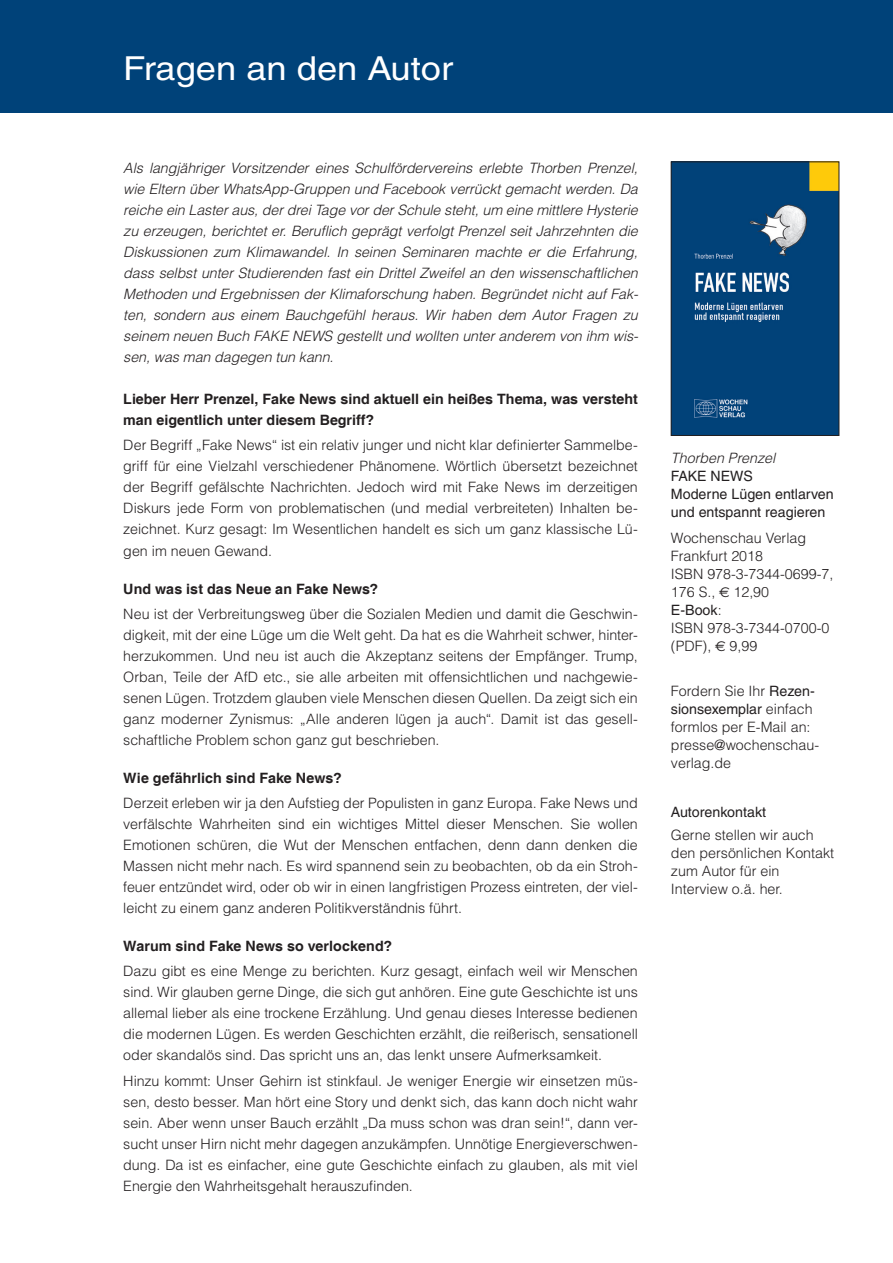
<style>
.page{position:relative;width:893px;height:1263px;background:#fff}
.page>*{position:absolute;margin:0;border:0;box-sizing:border-box;transform-origin:0 0}
.t1{font:33px "Helvetica";color:#fff;scale:1.1 1}
.t2{font:300 14.25px/21px "Helvetica";color:#231f20;text-align:justify}
.t3{font:italic 300 14.25px/21px "Helvetica";letter-spacing:-.005em;color:#231f20;text-align:justify}
.t4{font:700 14.25px/21px "Helvetica";color:#231f20}
.t5{font:14.25px/18px "Helvetica";color:#231f20}
.s1{font-family:"Euro Sans";font-weight:400}
.s2{font-weight:400}
</style>
<div class="page">
<div style="left:0;top:0;width:893px;height:113px;background:#004279"></div>
<img style="left:673px;top:164px;width:164px;height:270px">
<div style="left:671px;top:162px;width:168px;height:274px;border:1px solid #231f20"></div>
<h1 class="t1" style="left:123px;top:49px;width:301px">Fragen an den Autor</h1>
<p class="t3" style="left:123px;top:157px;width:516px">Als langjähriger Vorsitzender eines Schulfördervereins erlebte Thorben Prenzel, wie Eltern über WhatsApp-Gruppen und Facebook verrückt gemacht werden. Da reiche ein Laster aus, der drei Tage vor der Schule steht, um eine mittlere Hysterie zu erzeugen, berichtet er. Beruflich geprägt verfolgt Prenzel seit Jahrzehnten die Diskussionen zum Klimawandel. In seinen Seminaren machte er die Erfahrung, dass selbst unter Studierenden fast ein Drittel Zweifel an den wissenschaftlichen Methoden und Ergebnissen der Klimaforschung haben. Begründet nicht auf Fak&shy;ten, sondern aus einem Bauchgefühl heraus. Wir haben dem Autor Fragen zu seinem neuen Buch FAKE NEWS gestellt und wollten unter anderem von ihm wis&shy;sen, was man dagegen tun kann.</p>
<p class="t4" style="left:123px;top:389px;width:516px">Lieber Herr Prenzel, Fake News sind aktuell ein heißes Thema, was versteht man eigentlich unter diesem Begriff?</p>
<p class="t2" style="left:123px;top:434px;width:516px">Der Begriff „Fake News“ ist ein relativ junger und nicht klar definierter Sammelbe&shy;griff für eine Vielzahl verschiedener Phänomene. Wörtlich übersetzt bezeichnet der Begriff gefälschte Nachrichten. Jedoch wird mit Fake News im derzeitigen Diskurs jede Form von problematischen (und medial verbreiteten) Inhalten be&shy;zeichnet. Kurz gesagt: Im Wesentlichen handelt es sich um ganz klassische Lü&shy;gen im neuen Gewand.</p>
<p class="t4" style="left:123px;top:579px;width:256px">Und was ist das Neue an Fake News?</p>
<p class="t2" style="left:123px;top:603px;width:516px">Neu ist der Verbreitungsweg über die Sozialen Medien und damit die Geschwin&shy;digkeit, mit der eine Lüge um die Welt geht. Da hat es die Wahrheit schwer, hinter&shy;herzukommen. Und neu ist auch die Akzeptanz seitens der Empfänger. Trump, Orban, Teile der AfD etc., sie alle arbeiten mit offensichtlichen und nachgewie&shy;senen Lügen. Trotzdem glauben viele Menschen diesen Quellen. Da zeigt sich ein ganz moderner Zynismus: „Alle anderen lügen ja auch“. Damit ist das gesell&shy;schaftliche Problem schon ganz gut beschrieben.</p>
<p class="t4" style="left:123px;top:768px;width:220px">Wie gefährlich sind Fake News?</p>
<p class="t2" style="left:123px;top:792px;width:516px">Derzeit erleben wir ja den Aufstieg der Populisten in ganz Europa. Fake News und verfälschte Wahrheiten sind ein wichtiges Mittel dieser Menschen. Sie wollen Emotionen schüren, die Wut der Menschen entfachen, denn dann denken die Massen nicht mehr nach. Es wird spannend sein zu beobachten, ob da ein Stroh&shy;feuer entzündet wird, oder ob wir in einen langfristigen Prozess eintreten, der viel&shy;leicht zu einem ganz anderen Politikverständnis führt.</p>
<p class="t4" style="left:123px;top:936px;width:270px">Warum sind Fake News so verlockend?</p>
<p class="t2" style="left:123px;top:960px;width:516px">Dazu gibt es eine Menge zu berichten. Kurz gesagt, einfach weil wir Menschen sind. Wir glauben gerne Dinge, die sich gut anhören. Eine gute Geschichte ist uns allemal lieber als eine trockene Erzählung. Und genau dieses Interesse bedienen die modernen Lügen. Es werden Geschichten erzählt, die reißerisch, sensationell oder skandalös sind. Das spricht uns an, das lenkt unsere Aufmerksamkeit.</p>
<p class="t2" style="left:123px;top:1070px;width:516px">Hinzu kommt: Unser Gehirn ist stinkfaul. Je weniger Energie wir einsetzen müs&shy;sen, desto besser. Man hört eine Story und denkt sich, das kann doch nicht wahr sein. Aber wenn unser Bauch erzählt „Da muss schon was dran sein!“, dann ver&shy;sucht unser Hirn nicht mehr dagegen anzukämpfen. Unnötige Energieverschwen&shy;dung. Da ist es einfacher, eine gute Geschichte einfach zu glauben, als mit viel Energie den Wahrheitsgehalt herauszufinden.</p>
<p class="t3" style="left:671px;top:447px;width:106px">Thorben Prenzel</p>
<p class="t5" style="left:671px;top:467px;width:164px">FAKE NEWS<br>Moderne Lügen entlarven und entspannt reagieren</p>
<p class="t2" style="left:671px;top:529px;width:164px;line-height:18px;text-align:left">Wochenschau Verlag<br>Frankfurt 2018<br>ISBN 978-3-7344-0699-7,<br>176 S., <span class="s1">E</span> 12,90<br><span class="s2">E-Book</span>:<br>ISBN 978-3-7344-0700-0 (PDF), <span class="s1">E</span> 9,99</p>
<p class="t2" style="left:671px;top:682px;width:150px;line-height:18px;text-align:left">Fordern Sie Ihr <span class="s2">Rezen&shy;sionsexemplar</span> einfach formlos per E-Mail an: presse@wochenschau&shy;verlag.de</p>
<p class="t5" style="left:671px;top:803px;width:97px">Autorenkontakt</p>
<p class="t2" style="left:671px;top:825px;width:165px;line-height:18px;text-align:left">Gerne stellen wir auch den persönlichen Kontakt zum Autor für ein<br>Interview o.ä. her.</p>
</div>
